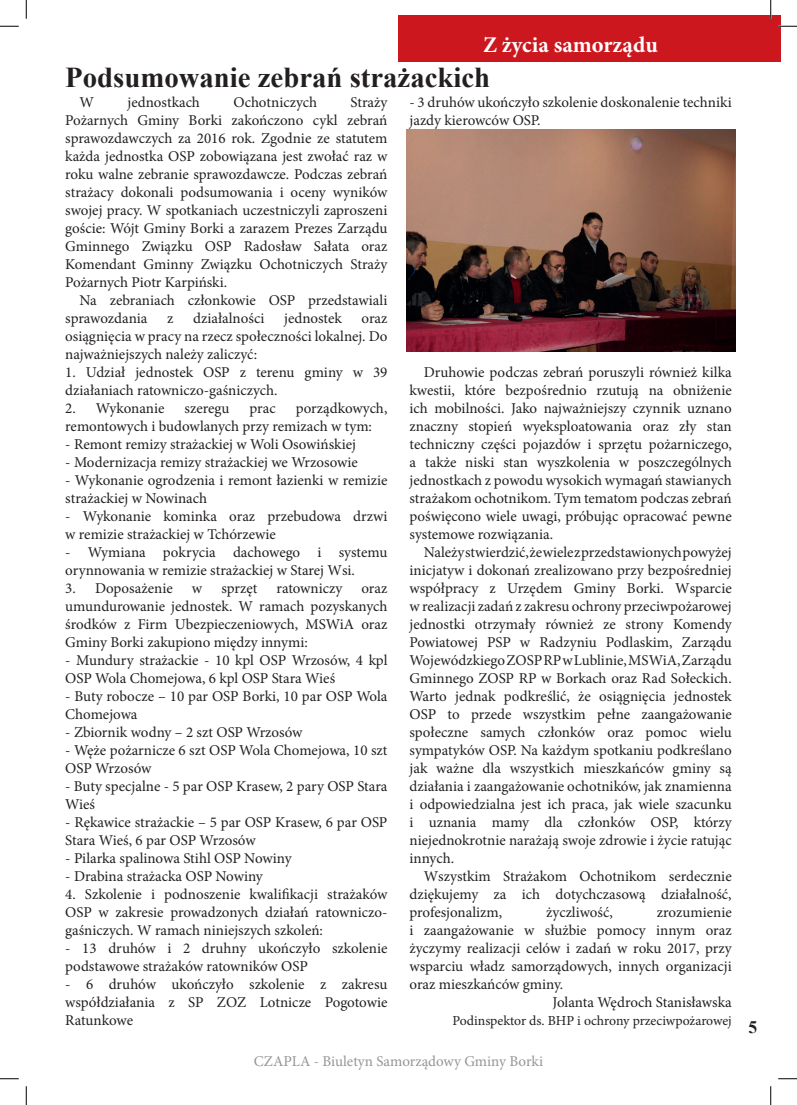
<style>
.page{position:relative;width:797px;height:1105px;background:#fff}
.page>*{position:absolute;margin:0;border:0;box-sizing:border-box;transform-origin:0 0}
.t1{font:700 28.75px "Times New Roman";color:#231f20}
.t2{font:700 22.5px "Minion Pro";color:#fff}
.t3{font:700 17.5px "Times New Roman";color:#231f20}
.t4{font:15px/18px "Minion Pro";color:#231f20}
.t5{font:15px "Minion Pro";color:#939598}
.t6{font:13.75px "Minion Pro";letter-spacing:-.005em;color:#231f20}
</style>
<div class="page">
<div style="left:398px;top:16px;width:383px;height:46px;background:#cc171e"></div>
<img style="left:406px;top:129px;width:329px;height:222px">
<svg style="left:0;top:25px;width:19px;height:2px"></svg>
<svg style="left:778px;top:25px;width:19px;height:2px"></svg>
<svg style="left:0;top:1078px;width:19px;height:1px"></svg>
<svg style="left:778px;top:1078px;width:19px;height:1px"></svg>
<svg style="left:25px;top:0;width:2px;height:19px"></svg>
<svg style="left:25px;top:1086px;width:2px;height:19px"></svg>
<svg style="left:770px;top:0;width:1px;height:19px"></svg>
<svg style="left:770px;top:1086px;width:1px;height:19px"></svg>
<h2 class="t2" style="left:483px;top:29px;width:176px">Z życia samorządu</h2>
<h1 class="t1" style="left:65px;top:56px;width:426px">Podsumowanie zebrań strażackich</h1>
<p class="t4" style="left:79px;top:94px;width:16px">W</p>
<p class="t4" style="left:127px;top:94px;width:74px">jednostkach</p>
<p class="t4" style="left:233px;top:94px;width:85px">Ochotniczych</p>
<p class="t4" style="left:65px;top:94px;width:324px;text-align:justify;text-indent:285px">Straży Pożarnych Gminy Borki zakończono cykl zebrań sprawozdawczych za 2016 rok. Zgodnie ze statutem każda jednostka OSP zobowiązana jest zwołać raz w roku walne zebranie sprawozdawcze. Podczas zebrań strażacy dokonali podsumowania i oceny wyników swojej pracy. W spotkaniach uczestniczyli zaproszeni goście: Wójt Gminy Borki a zarazem Prezes Zarządu Gminnego Związku OSP Radosław Sałata oraz Komendant Gminny Związku Ochotniczych Straży Pożarnych Piotr Karpiński.</p>
<p class="t4" style="left:65px;top:292px;width:324px;text-indent:14px">Na zebraniach członkowie OSP przedstawiali sprawozdania</p>
<p class="t4" style="left:167px;top:310px;width:8px">z</p>
<p class="t4" style="left:193px;top:310px;width:73px">działalności</p>
<p class="t4" style="left:284px;top:310px;width:59px">jednostek</p>
<p class="t4" style="left:65px;top:310px;width:324px;text-align:justify;text-indent:296px">oraz osiągnięcia w pracy na rzecz społeczności lokalnej. Do najważniejszych należy zaliczyć:</p>
<p class="t4" style="left:65px;top:364px;width:324px">1. Udział jednostek OSP z terenu gminy w 39 działaniach ratowniczo-gaśniczych.</p>
<p class="t4" style="left:65px;top:400px;width:101px">2. Wykonanie</p>
<p class="t4" style="left:184px;top:400px;width:46px">szeregu</p>
<p class="t4" style="left:249px;top:400px;width:28px">prac</p>
<p class="t4" style="left:65px;top:400px;width:324px;text-indent:230px">porządkowych, remontowych i budowlanych przy remizach w tym:</p>
<p class="t4" style="left:65px;top:436px;width:292px">- Remont remizy strażackiej w Woli Osowińskiej</p>
<p class="t4" style="left:65px;top:454px;width:294px">- Modernizacja remizy strażackiej we Wrzosowie</p>
<p class="t4" style="left:65px;top:472px;width:324px">- Wykonanie ogrodzenia i remont łazienki w remizie strażackiej w Nowinach</p>
<p class="t4" style="left:65px;top:508px;width:324px">- Wykonanie kominka oraz przebudowa drzwi w remizie strażackiej w Tchórzewie</p>
<p class="t4" style="left:65px;top:544px;width:324px">- Wymiana pokrycia dachowego i systemu orynnowania w remizie strażackiej w Starej Wsi.</p>
<p class="t4" style="left:65px;top:580px;width:109px">3. Doposażenie</p>
<p class="t4" style="left:192px;top:580px;width:12px">w</p>
<p class="t4" style="left:221px;top:580px;width:37px">sprzęt</p>
<p class="t4" style="left:276px;top:580px;width:67px">ratowniczy</p>
<p class="t4" style="left:65px;top:580px;width:324px;text-align:justify;text-indent:296px">oraz umundurowanie jednostek. W ramach pozyskanych środków z Firm Ubezpieczeniowych, MSWiA oraz Gminy Borki zakupiono między innymi:</p>
<p class="t4" style="left:65px;top:652px;width:324px">- Mundury strażackie - 10 kpl OSP Wrzosów, 4 kpl<br>OSP Wola Chomejowa, 6 kpl OSP Stara Wieś</p>
<p class="t4" style="left:65px;top:688px;width:324px">- Buty robocze – 10 par OSP Borki, 10 par OSP Wola<br>Chomejowa</p>
<p class="t4" style="left:65px;top:724px;width:239px">- Zbiornik wodny – 2 szt OSP Wrzosów</p>
<p class="t4" style="left:65px;top:742px;width:324px">- Węże pożarnicze 6 szt OSP Wola Chomejowa, 10 szt<br>OSP Wrzosów</p>
<p class="t4" style="left:65px;top:778px;width:324px">- Buty specjalne - 5 par OSP Krasew, 2 pary OSP Stara<br>Wieś</p>
<p class="t4" style="left:65px;top:814px;width:324px">- Rękawice strażackie – 5 par OSP Krasew, 6 par OSP<br>Stara Wieś, 6 par OSP Wrzosów</p>
<p class="t4" style="left:65px;top:850px;width:228px">- Pilarka spalinowa Stihl OSP Nowiny</p>
<p class="t4" style="left:65px;top:868px;width:199px">- Drabina strażacka OSP Nowiny</p>
<p class="t4" style="left:65px;top:886px;width:324px;text-align:justify">4. Szkolenie i podnoszenie kwalifikacji strażaków OSP w zakresie prowadzonych działań ratowniczo&shy;gaśniczych. W ramach niniejszych szkoleń:</p>
<p class="t4" style="left:65px;top:940px;width:324px">- 13 druhów i 2 druhny ukończyło szkolenie podstawowe strażaków ratowników OSP</p>
<p class="t4" style="left:65px;top:976px;width:324px;text-align:justify">- 6 druhów ukończyło szkolenie z zakresu współdziałania z SP ZOZ Lotnicze Pogotowie Ratunkowe</p>
<p class="t4" style="left:409px;top:94px;width:324px">- 3 druhów ukończyło szkolenie doskonalenie techniki jazdy kierowców OSP.</p>
<p class="t4" style="left:409px;top:364px;width:324px;text-align:justify;text-indent:14px">Druhowie podczas zebrań poruszyli również kilka kwestii, które bezpośrednio rzutują na obniżenie ich mobilności. Jako najważniejszy czynnik uznano znaczny stopień wyeksploatowania oraz zły stan techniczny części pojazdów i sprzętu pożarniczego, a także niski stan wyszkolenia w poszczególnych jednostkach z powodu wysokich wymagań stawianych strażakom ochotnikom. Tym tematom podczas zebrań poświęcono wiele uwagi, próbując opracować pewne systemowe rozwiązania.</p>
<p class="t4" style="left:409px;top:544px;width:324px;text-align:justify;text-indent:14px">Należy stwierdzić, że wiele z przedstawionych powyżej inicjatyw i dokonań zrealizowano przy bezpośredniej współpracy z Urzędem Gminy Borki. Wsparcie w realizacji zadań z zakresu ochrony przeciwpożarowej jednostki otrzymały również ze strony Komendy Powiatowej PSP w Radzyniu Podlaskim, Zarządu Wojewódzkiego ZOSP RP w Lublinie, MSWiA, Zarządu Gminnego ZOSP RP w Borkach oraz Rad Sołeckich.<br>Warto jednak podkreślić, że osiągnięcia jednostek OSP to przede wszystkim pełne zaangażowanie społeczne samych członków oraz pomoc wielu sympatyków OSP. Na każdym spotkaniu podkreślano jak ważne dla wszystkich mieszkańców gminy są działania i zaangażowanie ochotników, jak znamienna i odpowiedzialna jest ich praca, jak wiele szacunku i uznania mamy dla członków OSP, którzy niejednokrotnie narażają swoje zdrowie i życie ratując innych.</p>
<p class="t4" style="left:409px;top:868px;width:324px;text-align:justify;text-indent:14px">Wszystkim Strażakom Ochotnikom serdecznie dziękujemy za ich dotychczasową działalność, profesjonalizm,</p>
<p class="t4" style="left:546px;top:904px;width:68px">życzliwość,</p>
<p class="t4" style="left:657px;top:904px;width:76px">zrozumienie</p>
<p class="t4" style="left:409px;top:922px;width:324px">i zaangażowanie w służbie pomocy innym oraz</p>
<p class="t4" style="left:409px;top:940px;width:324px">życzymy realizacji celów i zadań w roku 2017, przy</p>
<p class="t4" style="left:409px;top:958px;width:324px">wsparciu władz samorządowych, innych organizacji</p>
<p class="t4" style="left:409px;top:976px;width:155px">oraz mieszkańców gminy.</p>
<p class="t4" style="left:552px;top:994px;width:181px">Jolanta Wędroch Stanisławska</p>
<p class="t6" style="left:452px;top:1012px;width:281px">Podinspektor ds. BHP i ochrony przeciwpożarowej</p>
<p class="t5" style="left:254px;top:1052px;width:291px">CZAPLA - Biuletyn Samorządowy Gminy Borki</p>
<p class="t3" style="left:748px;top:1015px;width:10px">5</p>
</div>
